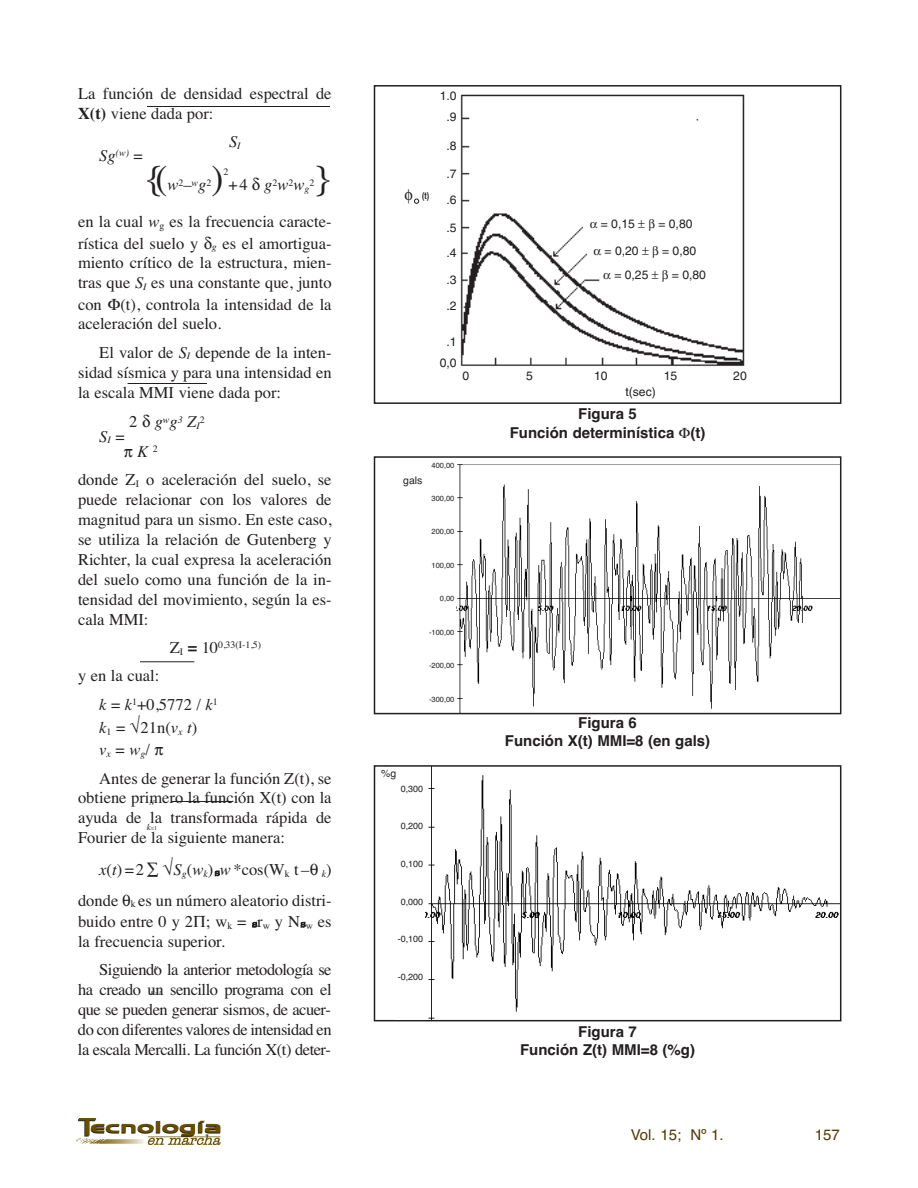
<style>
.page{position:relative;width:918px;height:1188px;background:#fff}
.page>*{position:absolute;margin:0;border:0;box-sizing:border-box;transform-origin:0 0}
.t1{font:36px "Times";color:#231f20}
.t2{font:16.5px/19.8px "Times";color:#231f20}
.t3{font:italic 16.5px "Times";color:#231f20}
.t4{font:700 15px/18px "Helvetica";color:#231f20;text-align:center}
.t5{font:15px "Helvetica";color:#4f3a07}
.t6{font:12.15px/20.1px "Helvetica";color:#231f20}
.t7{font:10.5px "Helvetica";color:#231f20}
.t8{font:9.9px "Times";color:#231f20}
.t9{font:italic 9.9px "Times";color:#231f20}
.t10{font:700 9.45px "Helvetica";color:#231f20;scale:.75 1}
.t11{font:9px "Helvetica";color:#231f20}
.t12{font:7.5px "Helvetica";color:#231f20}
.t13{font:italic 7.5px "Times";color:#231f20}
.t14{font:italic 6px "Times";color:#231f20}
.t15{font:6px "Times";color:#231f20}
.s1{font-weight:700}
.s2{font-size:16.5px}
.s3{font-style:normal;font-size:16.5px}
.s4{font-style:italic}
.s5{font-style:normal}
.s6{font-style:italic;font-size:16.5px}
.s7{font-size:9.9px}
.s8{font-style:italic;font-size:9.9px}
.s9{font-weight:700;font-size:16.5px}
.s10{font-style:italic;font-size:9px}
.s11{font-family:"Courier";font-size:10.5px;color:#fff}
</style>
<div class="page">
<img style="left:77px;top:1118px;width:143px;height:27px">
<img style="left:460px;top:94px;width:285px;height:272px">
<div style="left:600px;top:269px;width:109px;height:14px;background:#fff"></div>
<div style="left:591px;top:245px;width:113px;height:14px;background:#fff"></div>
<div style="left:587px;top:218px;width:112px;height:13px;background:#fff"></div>
<div style="left:374px;top:85px;width:467px;height:319px;border:2px solid #231f20"></div>
<hr style="left:128px;top:383px;width:79px;height:1px;background:#231f20">
<hr style="left:147px;top:106px;width:183px;height:1px;background:#231f20">
<hr style="left:140px;top:662px;width:54px;height:1px;background:#231f20">
<hr style="left:171px;top:801px;width:62px;height:1px;background:#231f20">
<img style="left:456px;top:464px;width:382px;height:247px">
<div style="left:374px;top:456px;width:467px;height:258px;border:2px solid #231f20"></div>
<img style="left:425px;top:768px;width:413px;height:250px">
<div style="left:374px;top:765px;width:467px;height:256px;border:2px solid #231f20"></div>
<div style="left:380px;top:767px;width:23px;height:13px;background:#fff"></div>
<div style="left:396px;top:1010px;width:32px;height:10px;background:#fff"></div>
<svg style="left:414px;top:198px;width:5px;height:6px"></svg>
<p class="t2" style="left:78px;top:83px;width:255px">La función de densidad espectral de<br><span class="s1">X(t)</span> viene dada por:</p>
<p class="t9" style="left:99px;top:147px;width:45px"><span class="s2">Sg</span>(w) <span class="s3">=</span></p>
<p class="t3" style="left:229px;top:132px;width:13px">S<sub>I</sub></p>
<h1 class="t1" style="left:314px;top:157px;width:19px">}</h1>
<p class="t2" style="left:78px;top:211px;width:255px;line-height:20.4px;text-align:justify">en la cual <span class="s4">w</span><sub>g</sub> es la frecuencia caracte&shy;rística del suelo y <sub>g</sub> es el amortigua&shy;miento crítico de la estructura, mien&shy;tras que <span class="s4">S</span><sub>I</sub> es una constante que, junto con (t), controla la intensidad de la aceleración del suelo.</p>
<p class="t2" style="left:78px;top:342px;width:255px;text-align:justify;text-indent:21px">El valor de <span class="s4">S</span><sub>I</sub> depende de la inten&shy;sidad sísmica y para una intensidad en la escala MMI viene dada por:</p>
<p class="t3" style="left:99px;top:426px;width:27px">S<sub>I</sub> <span class="s5">=</span></p>
<h1 class="t1" style="left:145px;top:157px;width:80px">{(<span class="s6">w</span><span class="s7">2</span><span class="s2">–</span><span class="s8">w</span><span class="s6">g</span><span class="s7">2</span>)</h1>
<p class="t8" style="left:223px;top:166px;width:6px">2</p>
<p class="t3" style="left:228px;top:175px;width:83px"><span class="s5">+4</span> g<sup>2</sup>w<sup>2</sup>w<sub>g</sub></p>
<p class="t8" style="left:309px;top:176px;width:6px">2</p>
<p class="t3" style="left:129px;top:412px;width:72px"><span class="s5">2</span> g<sup>w</sup>g<sup>3</sup> Z<sub>I</sub></p>
<p class="t8" style="left:200px;top:413px;width:6px">2</p>
<p class="t2" style="left:78px;top:437px;width:255px;line-height:28.3px;text-indent:59px"><span class="s4">K</span> <sup>2<br></sup>donde Z<sub>I</sub> o aceleración del suelo, se</p>
<p class="t2" style="left:78px;top:490px;width:255px;text-align:justify">puede relacionar con los valores de magnitud para un sismo. En este caso, se utiliza la relación de Gutenberg y Richter, la cual expresa la aceleración del suelo como una función de la in&shy;tensidad del movimiento, según la es&shy;cala MMI:</p>
<p class="t8" style="left:170px;top:639px;width:93px"><span class="s2">Z</span>I <span class="s9">=</span> <span class="s2">10</span>0,33(I-1,5)</p>
<p class="t2" style="left:99px;top:661px;width:120px;line-height:28.3px;text-indent:-21px">y en la cual:<br><span class="s4">k</span> = <span class="s4">k</span><sup>1</sup>+0,5772 / <span class="s4">k</span><sup>1</sup></p>
<p class="t2" style="left:99px;top:717px;width:99px;line-height:21.9px"><span class="s4">k</span><sub>1</sub> = 21n(<span class="s4">v</span><sub>x</sub> <span class="s4">t</span>) <span class="s4">v</span><sub>x</sub> = <span class="s4">w</span><sub>g</sub>/</p>
<p class="t2" style="left:78px;top:768px;width:255px;text-align:justify;text-indent:21px">Antes de generar la función Z(t), se obtiene primero la función X(t) con la ayuda de la transformada rápida de Fourier de la siguiente manera:</p>
<p class="t2" style="left:99px;top:860px;width:46px"><span class="s4">x</span>(<span class="s4">t</span>) =2</p>
<p class="t13" style="left:149px;top:798px;width:7px">N</p>
<p class="t15" style="left:147px;top:825px;width:12px"><span class="s10">k</span>=1</p>
<p class="t2" style="left:78px;top:855px;width:255px;line-height:30.3px;text-align:right"><span class="s4">S</span><sub>g</sub>(<span class="s4">w</span><sub>k</sub>)<span class="s11">s</span><span class="s4">w</span> *cos(W<sub>k</sub> t –❑ <sub>k</sub>)<br>donde ❑<sub>k</sub> es un número aleatorio distri-</p>
<p class="t2" style="left:78px;top:911px;width:255px">buido entre 0 y 2 ; w<sub>k</sub> = <span class="s11">s</span>r<sub>w</sub> y N<span class="s11">s</span><sub>w</sub> es la frecuencia superior.</p>
<p class="t2" style="left:78px;top:960px;width:255px;text-align:justify;text-indent:21px">Siguiendo la anterior metodología se ha creado un sencillo programa con el que se pueden generar sismos, de acuer&shy;do con diferentes valores de intensidad en la escala Mercalli. La función X(t) deter-</p>
<p class="t14" style="left:154px;top:965px;width:6px">N</p>
<p class="t14" style="left:150px;top:990px;width:13px">K=1</p>
<p class="t10" style="left:422px;top:192px;width:11px">(t)</p>
<p class="t6" style="left:440px;top:87px;width:18px;text-align:center">1.0 .9</p>
<p class="t6" style="left:446px;top:137px;width:12px">.8</p>
<p class="t6" style="left:446px;top:161px;width:12px;line-height:26.5px">.7 .6</p>
<p class="t6" style="left:446px;top:217px;width:12px;line-height:24.6px">.5 .4</p>
<p class="t6" style="left:446px;top:268px;width:12px;line-height:26.4px">.3 .2</p>
<p class="t6" style="left:440px;top:331px;width:18px;line-height:21.9px;text-align:center">.1<br>0,0</p>
<p class="t6" style="left:601px;top:215px;width:36px">= 0,15</p>
<p class="t6" style="left:658px;top:215px;width:36px">= 0,80</p>
<p class="t6" style="left:605px;top:242px;width:36px">= 0,20</p>
<p class="t6" style="left:662px;top:242px;width:36px">= 0,80</p>
<p class="t6" style="left:614px;top:266px;width:36px">= 0,25</p>
<p class="t6" style="left:672px;top:266px;width:36px">= 0,80</p>
<p class="t6" style="left:463px;top:367px;width:8px">0</p>
<p class="t6" style="left:526px;top:367px;width:8px">5</p>
<p class="t6" style="left:594px;top:367px;width:15px">10</p>
<p class="t6" style="left:664px;top:367px;width:15px">15</p>
<p class="t6" style="left:733px;top:367px;width:15px">20</p>
<p class="t6" style="left:625px;top:383px;width:32px">t(sec)</p>
<p class="t4" style="left:510px;top:404px;width:197px;line-height:19.2px">Figura 5<br>Función determinística (t)</p>
<p class="t12" style="left:432px;top:461px;width:24px">400,00</p>
<p class="t12" style="left:432px;top:494px;width:24px">300,00</p>
<p class="t12" style="left:432px;top:527px;width:24px">200,00</p>
<p class="t12" style="left:432px;top:561px;width:24px">100,00</p>
<p class="t12" style="left:440px;top:594px;width:16px">0,00</p>
<p class="t12" style="left:429px;top:628px;width:27px">-100,00</p>
<p class="t12" style="left:429px;top:661px;width:27px">-200,00</p>
<p class="t12" style="left:429px;top:695px;width:27px">-300,00</p>
<p class="t7" style="left:403px;top:474px;width:21px">gals</p>
<p class="t7" style="left:381px;top:767px;width:17px">%g</p>
<p class="t11" style="left:401px;top:783px;width:24px">0,300</p>
<p class="t11" style="left:401px;top:821px;width:24px">0,200</p>
<p class="t11" style="left:401px;top:858px;width:24px">0,100</p>
<p class="t11" style="left:401px;top:896px;width:24px">0,000</p>
<p class="t11" style="left:398px;top:934px;width:27px">-0,100</p>
<p class="t11" style="left:398px;top:971px;width:27px">-0,200</p>
<p class="t4" style="left:505px;top:714px;width:207px">Figura 6<br>Función X(t) MMI=8 (en gals)</p>
<p class="t4" style="left:520px;top:1022px;width:176px">Figura 7<br>Función Z(t) MMI=8 (%g)</p>
<p class="t5" style="left:631px;top:1126px;width:95px">Vol. 15; Nº 1.</p>
<p class="t5" style="left:815px;top:1126px;width:27px">157</p>
</div>
